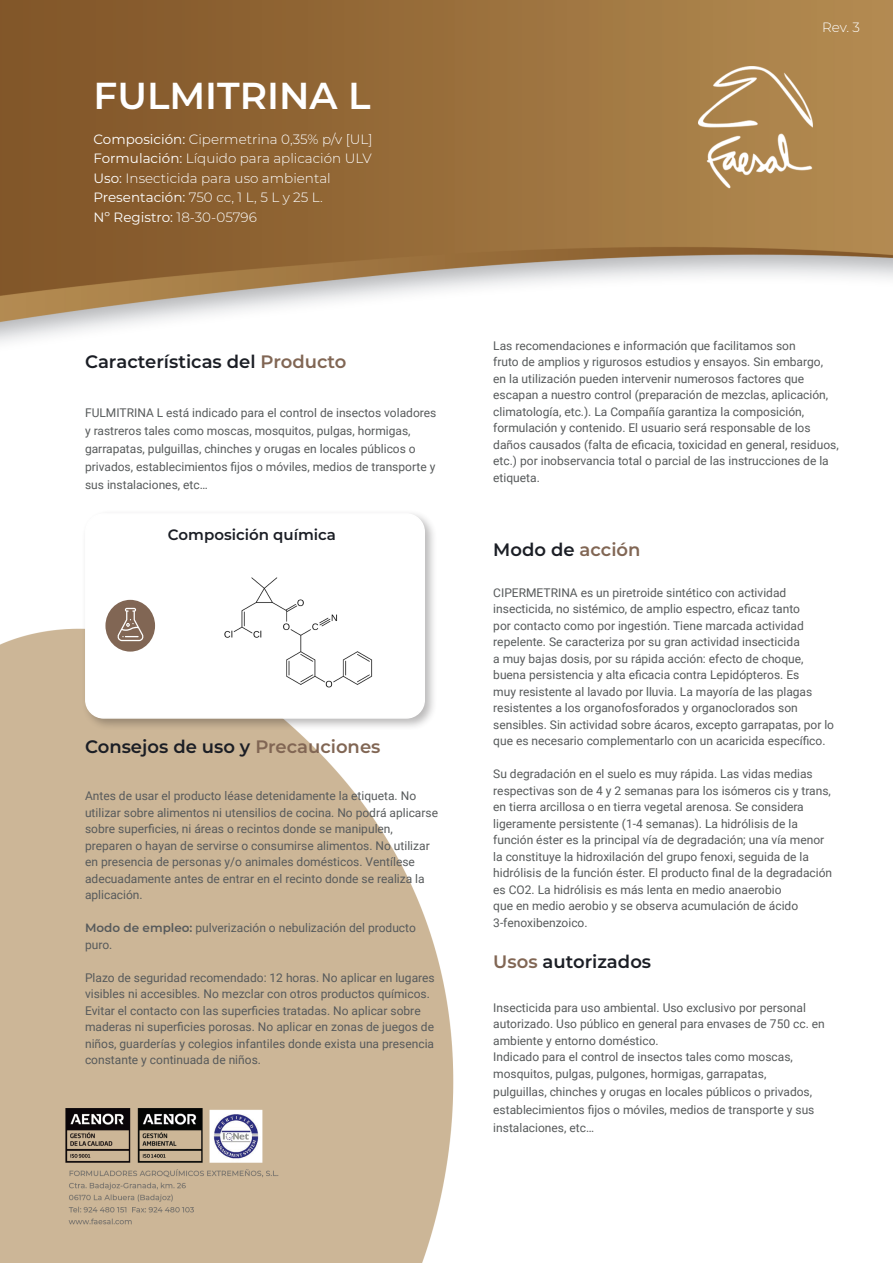
<style>
.page{position:relative;width:893px;height:1263px;background:#fff}
.page>*{position:absolute;margin:0;border:0;box-sizing:border-box;transform-origin:0 0}
.t1{font:600 37.5px "Montserrat";color:#fff}
.t2{font:600 18px "Montserrat";color:#1b1e25}
.t3{font:600 15px "Montserrat";color:#1b1e25}
.t4{font:300 13.5px "Montserrat";color:#fff}
.t5{font:13.5px "Montserrat";color:#fff}
.t6{font:12px/16.5px "Roboto";color:#575a5b}
.s1{font-weight:400}
.s2{font-weight:300}
.s3{color:#816654}
.s4{font-family:"Montserrat";font-weight:600}
</style>
<div class="page">
<img style="left:0;top:0;width:893px;height:1263px">
<div style="left:81px;top:509px;width:356px;height:222px;background:#231f20;opacity:.31"></div>
<div style="left:86px;top:514px;width:338px;height:204px;background:#fff;border-radius:18px"></div>
<div style="left:85px;top:513px;width:340px;height:206px;border:2px solid #fff;border-radius:18px"></div>
<div style="left:105px;top:600px;width:50px;height:52px;background:#816654;border-radius:50%"></div>
<svg style="left:117px;top:608px;width:27px;height:33px"></svg>
<img style="left:224px;top:577px;width:149px;height:111px">
<p class="t1" style="left:94px;top:69px;width:278px">FULMITRINA L</p>
<p class="t4" style="left:94px;top:130px;width:281px"><span class="s1">Composición:</span> Cipermetrina 0,35% p/v [UL]</p>
<p class="t4" style="left:94px;top:149px;width:280px"><span class="s1">Formulación:</span> Líquido para aplicación ULV</p>
<p class="t4" style="left:94px;top:169px;width:239px"><span class="s1">Uso:</span> Insecticida para uso ambiental</p>
<p class="t4" style="left:94px;top:188px;width:231px"><span class="s1">Presentación:</span> 750 cc, 1 L, 5 L y 25 L.</p>
<p class="t5" style="left:94px;top:208px;width:165px">Nº Registro: <span class="s2">18-30-05796</span></p>
<p class="t2" style="left:85px;top:349px;width:263px">Características del <span class="s3">Producto</span></p>
<p class="t6" style="left:85px;top:403px;width:353px;line-height:18px">FULMITRINA L está indicado para el control de insectos voladores y rastreros tales como moscas, mosquitos, pulgas, hormigas, garrapatas, pulguillas, chinches y orugas en locales públicos o privados, establecimientos fijos o móviles, medios de transporte y sus instalaciones, etc…</p>
<p class="t3" style="left:168px;top:524px;width:170px">Composición química</p>
<p class="t2" style="left:85px;top:734px;width:297px">Consejos de uso y <span class="s3">Precauciones</span></p>
<p class="t6" style="left:85px;top:787px;width:355px">Antes de usar el producto léase detenidamente la etiqueta. No utilizar sobre alimentos ni utensilios de cocina. No podrá aplicarse sobre superficies, ni áreas o recintos donde se manipulen, preparen o hayan de servirse o consumirse alimentos. No utilizar en presencia de personas y/o animales domésticos. Ventílese adecuadamente antes de entrar en el recinto donde se realiza la aplicación.</p>
<p class="t6" style="left:85px;top:919px;width:332px"><span class="s4">Modo de empleo:</span> pulverización o nebulización del producto puro.</p>
<p class="t6" style="left:85px;top:969px;width:351px">Plazo de seguridad recomendado: 12 horas. No aplicar en lugares visibles ni accesibles. No mezclar con otros productos químicos.<br>Evitar el contacto con las superficies tratadas. No aplicar sobre maderas ni superficies porosas. No aplicar en zonas de juegos de niños, guarderías y colegios infantiles donde exista una presencia constante y continuada de niños.</p>
<p class="t4" style="left:822px;top:18px;width:40px">Rev. 3</p>
<p class="t6" style="left:493px;top:337px;width:347px">Las recomendaciones e información que facilitamos son<br>fruto de amplios y rigurosos estudios y ensayos. Sin embargo, en la utilización pueden intervenir numerosos factores que escapan a nuestro control (preparación de mezclas, aplicación, climatología, etc.). La Compañía garantiza la composición, formulación y contenido. El usuario será responsable de los daños causados (falta de eficacia, toxicidad en general, residuos, etc.) por inobservancia total o parcial de las instrucciones de la etiqueta.</p>
<p class="t2" style="left:493px;top:537px;width:149px">Modo de <span class="s3">acción</span></p>
<p class="t6" style="left:493px;top:584px;width:342px">CIPERMETRINA es un piretroide sintético con actividad insecticida, no sistémico, de amplio espectro, eficaz tanto<br>por contacto como por ingestión. Tiene marcada actividad repelente. Se caracteriza por su gran actividad insecticida<br>a muy bajas dosis, por su rápida acción: efecto de choque, buena persistencia y alta eficacia contra Lepidópteros. Es<br>muy resistente al lavado por lluvia. La mayoría de las plagas resistentes a los organofosforados y organoclorados son sensibles. Sin actividad sobre ácaros, excepto garrapatas, por lo que es necesario complementarlo con un acaricida específico.</p>
<p class="t6" style="left:493px;top:765px;width:340px">Su degradación en el suelo es muy rápida. Las vidas medias respectivas son de 4 y 2 semanas para los isómeros cis y trans, en tierra arcillosa o en tierra vegetal arenosa. Se considera ligeramente persistente (1-4 semanas). La hidrólisis de la función éster es la principal vía de degradación; una vía menor la constituye la hidroxilación del grupo fenoxi, seguida de la hidrólisis de la función éster. El producto final de la degradación es CO2. La hidrólisis es más lenta en medio anaerobio<br>que en medio aerobio y se observa acumulación de ácido 3-fenoxibenzoico.</p>
<p class="t2" style="left:493px;top:949px;width:159px"><span class="s3">Usos</span> autorizados</p>
<p class="t6" style="left:493px;top:999px;width:333px">Insecticida para uso ambiental. Uso exclusivo por personal autorizado. Uso público en general para envases de 750 cc. en ambiente y entorno doméstico.</p>
<p class="t6" style="left:493px;top:1048px;width:301px">Indicado para el control de insectos tales como moscas, mosquitos, pulgas, pulgones, hormigas, garrapatas,</p>
<p class="t6" style="left:493px;top:1082px;width:323px;line-height:18px">pulguillas, chinches y orugas en locales públicos o privados, establecimientos fijos o móviles, medios de transporte y sus instalaciones, etc…</p>
</div>
